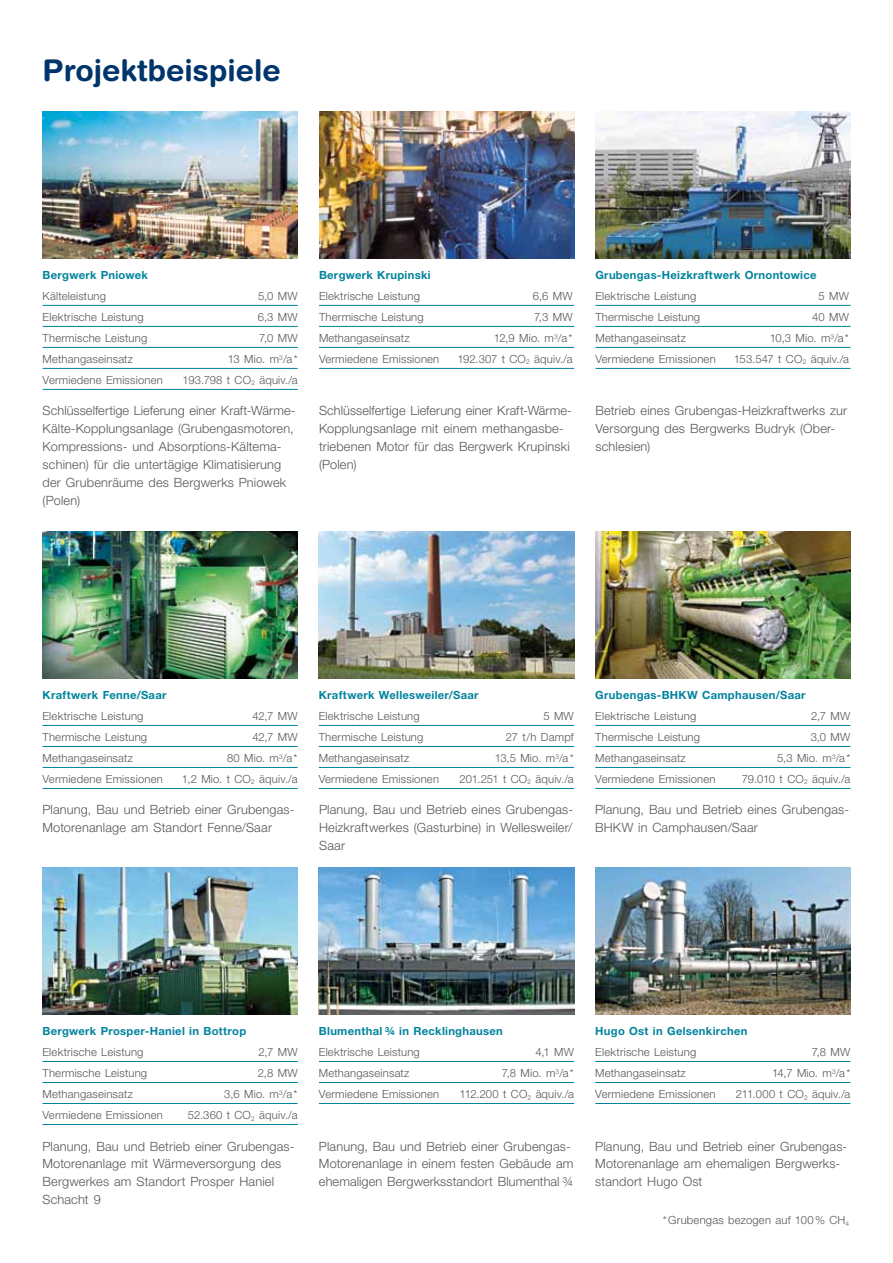
<style>
.page{position:relative;width:893px;height:1263px;background:#fff}
.page>*{position:absolute;margin:0;border:0;box-sizing:border-box;transform-origin:0 0}
.t1{font:700 30px "Helvetica Rounded LT";color:#00356c}
.t2{font:300 12.75px/17.9px "Helvetica Neue LT";letter-spacing:.015em;color:#565655}
.t3{font:300 11.25px "Helvetica Neue LT";letter-spacing:.015em;color:#565655}
.t4{font:700 11.25px "Helvetica Neue LT";letter-spacing:.025em;color:#00839d}
.s1{font-size:6.6px}
</style>
<div class="page">
<img style="left:43px;top:531px;width:255px;height:147px">
<img style="left:319px;top:531px;width:255px;height:147px">
<img style="left:595px;top:531px;width:255px;height:147px">
<hr style="left:43px;top:725px;width:255px;height:1px;background:#00839d">
<hr style="left:43px;top:746px;width:255px;height:1px;background:#00839d">
<hr style="left:43px;top:767px;width:255px;height:1px;background:#00839d">
<hr style="left:43px;top:788px;width:255px;height:1px;background:#00839d">
<hr style="left:319px;top:725px;width:255px;height:1px;background:#00839d">
<hr style="left:319px;top:746px;width:255px;height:1px;background:#00839d">
<hr style="left:319px;top:767px;width:255px;height:1px;background:#00839d">
<hr style="left:319px;top:788px;width:255px;height:1px;background:#00839d">
<hr style="left:595px;top:725px;width:255px;height:1px;background:#00839d">
<hr style="left:595px;top:746px;width:255px;height:1px;background:#00839d">
<hr style="left:595px;top:767px;width:255px;height:1px;background:#00839d">
<hr style="left:595px;top:788px;width:255px;height:1px;background:#00839d">
<hr style="left:43px;top:1061px;width:255px;height:1px;background:#00839d">
<hr style="left:43px;top:1082px;width:255px;height:1px;background:#00839d">
<hr style="left:43px;top:1103px;width:255px;height:1px;background:#00839d">
<hr style="left:43px;top:1124px;width:255px;height:1px;background:#00839d">
<img style="left:43px;top:867px;width:255px;height:147px">
<img style="left:319px;top:867px;width:255px;height:147px">
<img style="left:595px;top:867px;width:255px;height:147px">
<hr style="left:319px;top:1061px;width:255px;height:1px;background:#00839d">
<hr style="left:319px;top:1082px;width:255px;height:1px;background:#00839d">
<hr style="left:319px;top:1103px;width:255px;height:1px;background:#00839d">
<hr style="left:595px;top:1061px;width:255px;height:1px;background:#00839d">
<hr style="left:595px;top:1082px;width:255px;height:1px;background:#00839d">
<hr style="left:595px;top:1103px;width:255px;height:1px;background:#00839d">
<hr style="left:43px;top:305px;width:255px;height:1px;background:#00839d">
<hr style="left:43px;top:326px;width:255px;height:1px;background:#00839d">
<hr style="left:43px;top:347px;width:255px;height:1px;background:#00839d">
<hr style="left:43px;top:368px;width:255px;height:1px;background:#00839d">
<hr style="left:43px;top:389px;width:255px;height:1px;background:#00839d">
<img style="left:43px;top:111px;width:255px;height:147px">
<img style="left:319px;top:111px;width:255px;height:147px">
<img style="left:595px;top:111px;width:255px;height:147px">
<hr style="left:319px;top:305px;width:255px;height:1px;background:#00839d">
<hr style="left:319px;top:326px;width:255px;height:1px;background:#00839d">
<hr style="left:319px;top:347px;width:255px;height:1px;background:#00839d">
<hr style="left:319px;top:368px;width:255px;height:1px;background:#00839d">
<hr style="left:595px;top:305px;width:256px;height:1px;background:#00839d">
<hr style="left:595px;top:326px;width:256px;height:1px;background:#00839d">
<hr style="left:595px;top:347px;width:256px;height:1px;background:#00839d">
<hr style="left:595px;top:368px;width:256px;height:1px;background:#00839d">
<h1 class="t1" style="left:43px;top:52px;width:240px">Projektbeispiele</h1>
<p class="t4" style="left:595px;top:268px;width:223px">Grubengas-Heizkraftwerk Ornontowice</p>
<p class="t3" style="left:595px;top:289px;width:102px">Elektrische Leistung</p>
<p class="t3" style="left:818px;top:289px;width:32px">5 MW</p>
<p class="t3" style="left:595px;top:310px;width:106px">Thermische Leistung</p>
<p class="t3" style="left:812px;top:310px;width:38px">40 MW</p>
<p class="t3" style="left:595px;top:331px;width:92px">Methangaseinsatz</p>
<p class="t3" style="left:770px;top:331px;width:81px">10,3 Mio. m<sup>3</sup>/a*</p>
<p class="t3" style="left:595px;top:352px;width:122px">Vermiedene Emissionen</p>
<p class="t3" style="left:734px;top:352px;width:117px">153.547 t CO<span class="s1">2</span> äquiv./a</p>
<p class="t4" style="left:43px;top:268px;width:107px">Bergwerk Pniowek</p>
<p class="t3" style="left:43px;top:289px;width:65px">Kälteleistung</p>
<p class="t3" style="left:258px;top:289px;width:41px">5,0 MW</p>
<p class="t3" style="left:43px;top:310px;width:102px">Elektrische Leistung</p>
<p class="t3" style="left:258px;top:310px;width:41px">6,3 MW</p>
<p class="t3" style="left:43px;top:331px;width:106px">Thermische Leistung</p>
<p class="t3" style="left:259px;top:331px;width:40px">7,0 MW</p>
<p class="t3" style="left:43px;top:352px;width:92px">Methangaseinsatz</p>
<p class="t3" style="left:228px;top:352px;width:71px">13 Mio. m<sup>3</sup>/a*</p>
<p class="t3" style="left:43px;top:373px;width:122px">Vermiedene Emissionen</p>
<p class="t3" style="left:183px;top:373px;width:116px">193.798 t CO<span class="s1">2</span> äquiv./a</p>
<p class="t2" style="left:43px;top:402px;width:253px">Schlüsselfertige Lieferung einer Kraft-Wärme-Kälte-Kopplungsanlage (Grubengasmotoren, Kompressions- und Absorptions-Kältema&shy;schinen) für die untertägige Klimatisierung der Grubenräume des Bergwerks Pniowek (Polen)</p>
<p class="t2" style="left:319px;top:402px;width:253px">Schlüsselfertige Lieferung einer Kraft-Wärme-Kopplungsanlage mit einem methangasbe&shy;triebenen Motor für das Bergwerk Krupinski (Polen)</p>
<p class="t2" style="left:595px;top:402px;width:253px">Betrieb eines Grubengas-Heizkraftwerks zur<br>Versorgung des Bergwerks Budryk (Ober&shy;schlesien)</p>
<p class="t4" style="left:319px;top:268px;width:113px">Bergwerk Krupinski</p>
<p class="t3" style="left:319px;top:289px;width:102px">Elektrische Leistung</p>
<p class="t3" style="left:533px;top:289px;width:41px">6,6 MW</p>
<p class="t3" style="left:319px;top:310px;width:106px">Thermische Leistung</p>
<p class="t3" style="left:534px;top:310px;width:40px">7,3 MW</p>
<p class="t3" style="left:319px;top:331px;width:92px">Methangaseinsatz</p>
<p class="t3" style="left:494px;top:331px;width:80px">12,9 Mio. m<sup>3</sup>/a*</p>
<p class="t3" style="left:319px;top:352px;width:122px">Vermiedene Emissionen</p>
<p class="t3" style="left:457px;top:352px;width:117px">192.307 t CO<span class="s1">2</span> äquiv./a</p>
<p class="t4" style="left:43px;top:688px;width:125px">Kraftwerk Fenne/Saar</p>
<p class="t3" style="left:43px;top:709px;width:102px">Elektrische Leistung</p>
<p class="t3" style="left:252px;top:709px;width:47px">42,7 MW</p>
<p class="t3" style="left:43px;top:730px;width:106px">Thermische Leistung</p>
<p class="t3" style="left:252px;top:730px;width:47px">42,7 MW</p>
<p class="t3" style="left:43px;top:751px;width:92px">Methangaseinsatz</p>
<p class="t3" style="left:227px;top:751px;width:72px">80 Mio. m<sup>3</sup>/a*</p>
<p class="t3" style="left:43px;top:772px;width:122px">Vermiedene Emissionen</p>
<p class="t3" style="left:182px;top:772px;width:117px">1,2 Mio. t CO<span class="s1">2</span> äquiv./a</p>
<p class="t4" style="left:319px;top:688px;width:161px">Kraftwerk Wellesweiler/Saar</p>
<p class="t3" style="left:319px;top:709px;width:102px">Elektrische Leistung</p>
<p class="t3" style="left:543px;top:709px;width:32px">5 MW</p>
<p class="t3" style="left:319px;top:730px;width:106px">Thermische Leistung</p>
<p class="t3" style="left:506px;top:730px;width:69px">27 t/h Dampf</p>
<p class="t3" style="left:319px;top:751px;width:92px">Methangaseinsatz</p>
<p class="t3" style="left:495px;top:751px;width:81px">13,5 Mio. m<sup>3</sup>/a*</p>
<p class="t3" style="left:319px;top:772px;width:122px">Vermiedene Emissionen</p>
<p class="t3" style="left:460px;top:772px;width:116px">201.251 t CO<span class="s1">2</span> äquiv./a</p>
<p class="t4" style="left:595px;top:688px;width:212px">Grubengas-BHKW Camphausen/Saar</p>
<p class="t3" style="left:595px;top:709px;width:102px">Elektrische Leistung</p>
<p class="t3" style="left:811px;top:709px;width:41px">2,7 MW</p>
<p class="t3" style="left:595px;top:730px;width:106px">Thermische Leistung</p>
<p class="t3" style="left:811px;top:730px;width:41px">3,0 MW</p>
<p class="t3" style="left:595px;top:751px;width:92px">Methangaseinsatz</p>
<p class="t3" style="left:777px;top:751px;width:75px">5,3 Mio. m<sup>3</sup>/a*</p>
<p class="t3" style="left:595px;top:772px;width:122px">Vermiedene Emissionen</p>
<p class="t3" style="left:742px;top:772px;width:110px">79.010 t CO<span class="s1">2</span> äquiv./a</p>
<p class="t2" style="left:43px;top:801px;width:252px">Planung, Bau und Betrieb einer Grubengas-<br>Motorenanlage am Standort Fenne/Saar</p>
<p class="t2" style="left:319px;top:801px;width:255px;text-align:justify">Planung, Bau und Betrieb eines Grubengas-Heizkraftwerkes (Gasturbine) in Wellesweiler/ Saar</p>
<p class="t2" style="left:595px;top:801px;width:254px">Planung, Bau und Betrieb eines Grubengas-<br>BHKW in Camphausen/Saar</p>
<p class="t4" style="left:595px;top:1024px;width:154px">Hugo Ost in Gelsenkirchen</p>
<p class="t3" style="left:595px;top:1045px;width:102px">Elektrische Leistung</p>
<p class="t3" style="left:812px;top:1045px;width:40px">7,8 MW</p>
<p class="t3" style="left:595px;top:1066px;width:92px">Methangaseinsatz</p>
<p class="t3" style="left:772px;top:1066px;width:80px">14,7 Mio. m<sup>3</sup>/a*</p>
<p class="t3" style="left:595px;top:1087px;width:122px">Vermiedene Emissionen</p>
<p class="t3" style="left:736px;top:1087px;width:116px">211.000 t CO<sub>2</sub> äquiv./a</p>
<p class="t4" style="left:319px;top:1024px;width:185px">Blumenthal ¾ in Recklinghausen</p>
<p class="t3" style="left:319px;top:1045px;width:102px">Elektrische Leistung</p>
<p class="t3" style="left:535px;top:1045px;width:40px">4,1 MW</p>
<p class="t3" style="left:319px;top:1066px;width:92px">Methangaseinsatz</p>
<p class="t3" style="left:502px;top:1066px;width:74px">7,8 Mio. m<sup>3</sup>/a*</p>
<p class="t3" style="left:319px;top:1087px;width:122px">Vermiedene Emissionen</p>
<p class="t3" style="left:460px;top:1087px;width:116px">112.200 t CO<sub>2</sub> äquiv./a</p>
<p class="t4" style="left:43px;top:1024px;width:205px">Bergwerk Prosper-Haniel in Bottrop</p>
<p class="t3" style="left:43px;top:1045px;width:102px">Elektrische Leistung</p>
<p class="t3" style="left:258px;top:1045px;width:41px">2,7 MW</p>
<p class="t3" style="left:43px;top:1066px;width:106px">Thermische Leistung</p>
<p class="t3" style="left:258px;top:1066px;width:41px">2,8 MW</p>
<p class="t3" style="left:43px;top:1087px;width:92px">Methangaseinsatz</p>
<p class="t3" style="left:224px;top:1087px;width:75px">3,6 Mio. m<sup>3</sup>/a*</p>
<p class="t3" style="left:43px;top:1108px;width:122px">Vermiedene Emissionen</p>
<p class="t3" style="left:188px;top:1108px;width:111px">52.360 t CO<sub>2</sub> äquiv./a</p>
<p class="t2" style="left:43px;top:1137px;width:252px">Planung, Bau und Betrieb einer Grubengas-<br>Motorenanlage mit Wärmeversorgung des<br>Bergwerkes am Standort Prosper Haniel<br>Schacht 9</p>
<p class="t2" style="left:319px;top:1137px;width:256px">Planung, Bau und Betrieb einer Grubengas-<br>Motorenanlage in einem festen Gebäude am ehemaligen Bergwerksstandort Blumenthal ¾</p>
<p class="t2" style="left:595px;top:1137px;width:252px">Planung, Bau und Betrieb einer Grubengas-<br>Motorenanlage am ehemaligen Bergwerks&shy;standort Hugo Ost</p>
<p class="t3" style="left:663px;top:1213px;width:188px">*Grubengas bezogen auf 100% CH<sub>4</sub></p>
</div>
